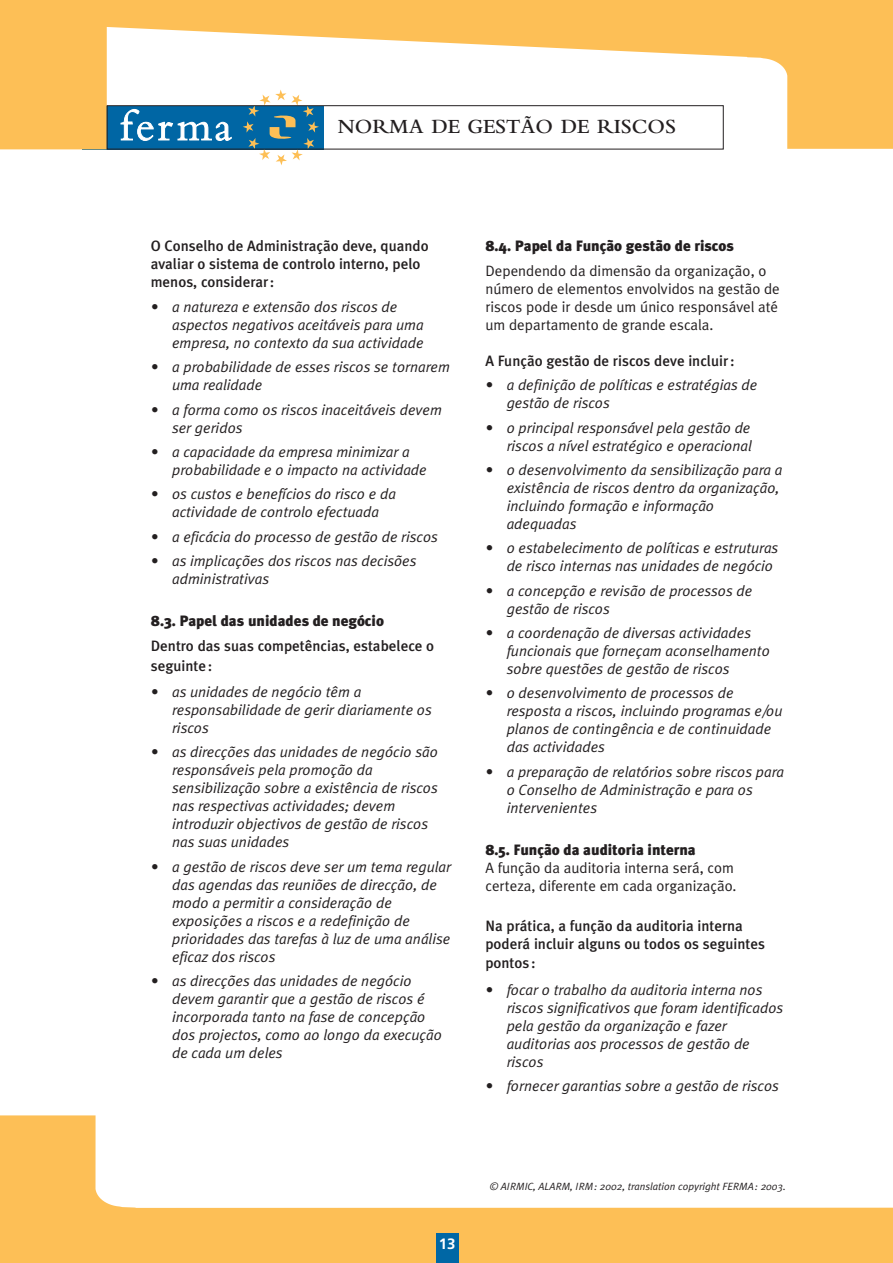
<style>
.page{position:relative;width:893px;height:1263px;background:#fff}
.page>*{position:absolute;margin:0;border:0;box-sizing:border-box;transform-origin:0 0}
.t1{font:600 21px "Bembo";color:#231f20}
.t2{font:italic 15px/18px "Meta Plus Normal";color:#231f20}
.t3{font:500 15px/18px "Meta Plus";color:#231f20}
.t4{font:15px/18px "Meta Plus Normal";color:#231f20}
.t5{font:900 15px "Meta Plus";color:#231f20}
.t6{font:700 15px "Frutiger";color:#fff}
.t7{font:italic 10.5px "Meta Plus Normal";color:#231f20}
</style>
<div class="page">
<svg style="left:0;top:1115px;width:892px;height:148px"></svg>
<div style="left:436px;top:1233px;width:22px;height:30px;background:#0067a5"></div>
<svg style="left:243px;top:149px;width:76px;height:16px"></svg>
<svg style="left:0;top:0;width:892px;height:149px"></svg>
<div style="left:107px;top:105px;width:616px;height:44px;border:1px solid #231f20"></div>
<div style="left:485px;top:1180px;width:302px;height:19px;background:#fff"></div>
<h1 class="t1" style="left:338px;top:119px;width:340px">NORMA DE GESTÃO DE RISCOS</h1>
<p class="t3" style="left:151px;top:238px;width:279px">O Conselho de Administração deve, quando avaliar o sistema de controlo interno, pelo menos, considerar:</p>
<p class="t2" style="left:172px;top:299px;width:253px;text-indent:-21px">• a natureza e extensão dos riscos de aspectos negativos aceitáveis para uma empresa, no contexto da sua actividade</p>
<p class="t2" style="left:172px;top:359px;width:279px;text-indent:-21px">• a probabilidade de esses riscos se tornarem uma realidade</p>
<p class="t2" style="left:172px;top:402px;width:271px;text-indent:-21px">• a forma como os riscos inaceitáveis devem ser geridos</p>
<p class="t2" style="left:172px;top:444px;width:256px;text-indent:-21px">• a capacidade da empresa minimizar a probabilidade e o impacto na actividade</p>
<p class="t2" style="left:151px;top:486px;width:247px;text-align:center">• os custos e benefícios do risco e da actividade de controlo efectuada</p>
<p class="t2" style="left:151px;top:529px;width:288px">• a eficácia do processo de gestão de riscos</p>
<p class="t2" style="left:172px;top:553px;width:246px;text-indent:-21px">• as implicações dos riscos nas decisões administrativas</p>
<p class="t5" style="left:151px;top:615px;width:235px">8.3. Papel das unidades de negócio</p>
<p class="t3" style="left:151px;top:636px;width:285px;line-height:20.4px">Dentro das suas competências, estabelece o seguinte:</p>
<p class="t2" style="left:172px;top:684px;width:261px;text-indent:-21px">• as unidades de negócio têm a responsabilidade de gerir diariamente os riscos</p>
<p class="t2" style="left:172px;top:744px;width:267px;text-indent:-21px">• as direcções das unidades de negócio são responsáveis pela promoção da sensibilização sobre a existência de riscos nas respectivas actividades; devem introduzir objectivos de gestão de riscos nas suas unidades</p>
<p class="t2" style="left:172px;top:859px;width:280px;text-indent:-21px">• a gestão de riscos deve ser um tema regular das agendas das reuniões de direcção, de modo a permitir a consideração de exposições a riscos e a redefinição de prioridades das tarefas à luz de uma análise eficaz dos riscos</p>
<p class="t2" style="left:172px;top:973px;width:271px;text-indent:-21px">• as direcções das unidades de negócio devem garantir que a gestão de riscos é incorporada tanto na fase de concepção dos projectos, como ao longo da execução de cada um deles</p>
<p class="t5" style="left:485px;top:240px;width:250px">8.4. Papel da Função gestão de riscos</p>
<p class="t4" style="left:485px;top:263px;width:296px">Dependendo da dimensão da organização, o número de elementos envolvidos na gestão de riscos pode ir desde um único responsável até um departamento de grande escala.</p>
<p class="t3" style="left:485px;top:353px;width:251px">A Função gestão de riscos deve incluir:</p>
<p class="t2" style="left:506px;top:377px;width:252px;text-indent:-21px">• a definição de políticas e estratégias de gestão de riscos</p>
<p class="t2" style="left:485px;top:420px;width:268px;text-align:right">• o principal responsável pela gestão de riscos a nível estratégico e operacional</p>
<p class="t2" style="left:506px;top:462px;width:277px;text-indent:-21px">• o desenvolvimento da sensibilização para a existência de riscos dentro da organização, incluindo formação e informação adequadas</p>
<p class="t2" style="left:506px;top:540px;width:273px;text-indent:-21px">• o estabelecimento de políticas e estruturas de risco internas nas unidades de negócio</p>
<p class="t2" style="left:506px;top:583px;width:247px;text-indent:-21px">• a concepção e revisão de processos de gestão de riscos</p>
<p class="t2" style="left:506px;top:625px;width:265px;text-indent:-21px">• a coordenação de diversas actividades funcionais que forneçam aconselhamento sobre questões de gestão de riscos</p>
<p class="t2" style="left:506px;top:686px;width:277px;text-indent:-21px">• o desenvolvimento de processos de resposta a riscos, incluindo programas e/ou planos de contingência e de continuidade das actividades</p>
<p class="t2" style="left:506px;top:764px;width:279px;text-indent:-21px">• a preparação de relatórios sobre riscos para o Conselho de Administração e para os intervenientes</p>
<p class="t5" style="left:485px;top:844px;width:212px">8.5. Função da auditoria interna</p>
<p class="t4" style="left:485px;top:860px;width:252px">A função da auditoria interna será, com certeza, diferente em cada organização.</p>
<p class="t3" style="left:485px;top:917px;width:281px;line-height:18.6px">Na prática, a função da auditoria interna poderá incluir alguns ou todos os seguintes pontos:</p>
<p class="t2" style="left:506px;top:982px;width:278px;text-indent:-21px">• focar o trabalho da auditoria interna nos riscos significativos que foram identificados pela gestão da organização e fazer auditorias aos processos de gestão de riscos</p>
<p class="t2" style="left:485px;top:1078px;width:295px">• fornecer garantias sobre a gestão de riscos</p>
<p class="t6" style="left:439px;top:1238px;width:18px">13</p>
<p class="t7" style="left:490px;top:1182px;width:297px">© AIRMIC, ALARM, IRM: 2002, translation copyright FERMA: 2003.</p>
</div>
